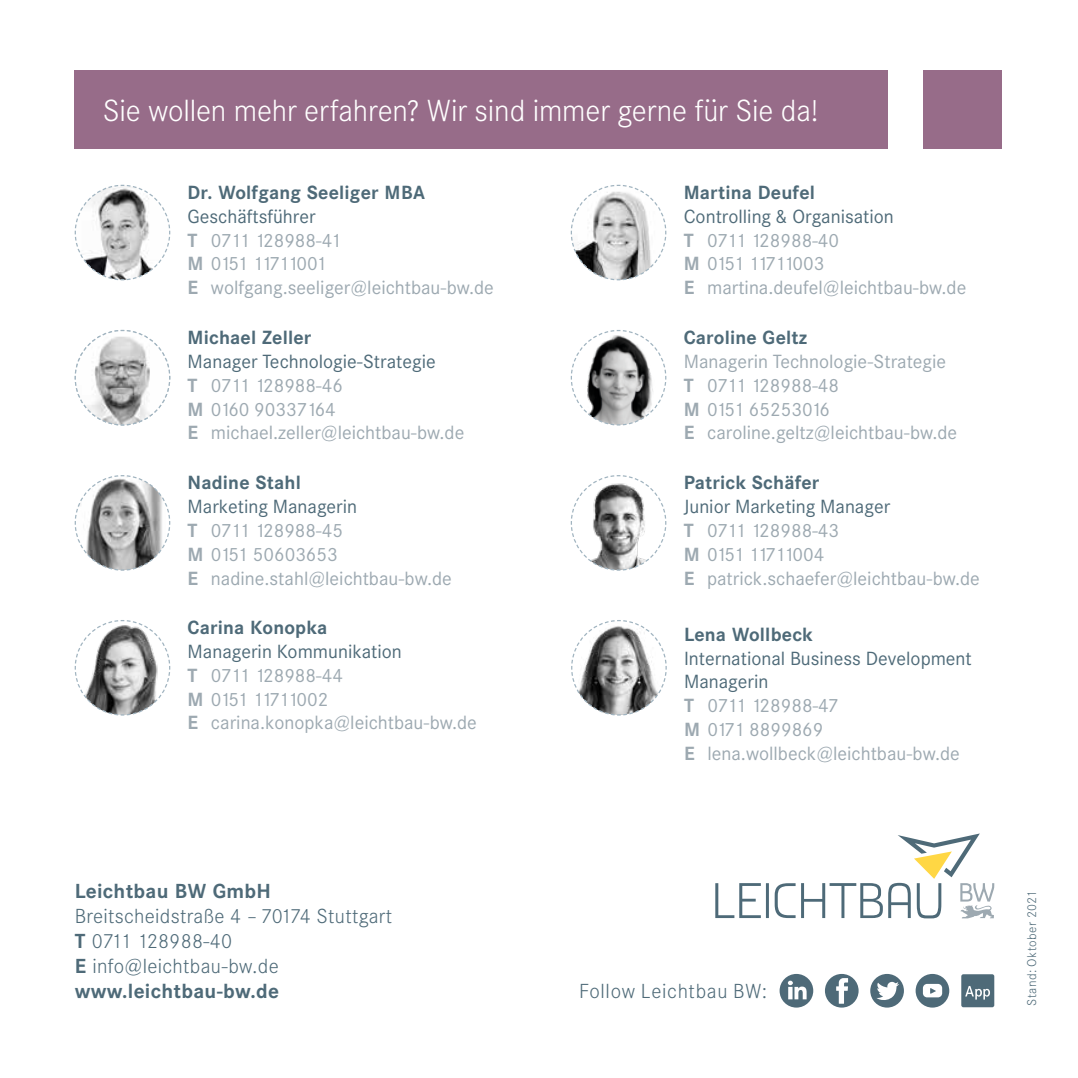
<style>
.page{position:relative;width:1078px;height:1078px;background:#fff}
.page>*{position:absolute;margin:0;border:0;box-sizing:border-box;transform-origin:0 0}
.t1{font:300 30px "Corporate SBQ";letter-spacing:-.005em;color:#fff}
.t2{font:300 20px/25px "Corporate SBQ";letter-spacing:.015em;color:#4e6a78}
.t3{font:300 20px "Corporate SBQ";letter-spacing:.035em;color:#4e6a78}
.t4{font:700 20px "Corporate SBQ";letter-spacing:.015em;color:#4e6a78}
.t5{font:18.75px/23.8px "Corporate SBQ";color:#9da9b1}
.t6{font:700 18.75px "Corporate SBQ";letter-spacing:.01em;color:#4e6a78}
.t7{font:300 12.5px "Corporate SBQ";letter-spacing:.035em;color:#4e6a78}
.s1{color:#4e6a78}
.s2{font-weight:700}
</style>
<div class="page">
<div style="left:75px;top:70px;width:812px;height:79px;background:#976c89"></div>
<div style="left:923px;top:70px;width:78px;height:79px;background:#976c89"></div>
<svg style="left:715px;top:833px;width:279px;height:85px"></svg>
<svg style="left:570px;top:184px;width:97px;height:97px"></svg>
<svg style="left:74px;top:184px;width:97px;height:97px"></svg>
<svg style="left:74px;top:475px;width:97px;height:96px"></svg>
<svg style="left:570px;top:475px;width:97px;height:96px"></svg>
<svg style="left:74px;top:620px;width:97px;height:96px"></svg>
<div style="left:824px;top:973px;width:34px;height:34px;background:#4e6a78;border-radius:50%"></div>
<svg style="left:836px;top:978px;width:11px;height:25px"></svg>
<div style="left:870px;top:973px;width:33px;height:34px;background:#4e6a78;border-radius:50%"></div>
<svg style="left:876px;top:981px;width:23px;height:19px"></svg>
<svg style="left:915px;top:973px;width:34px;height:34px"></svg>
<div style="left:917px;top:975px;width:31px;height:31px;background:#4e6a78;border-radius:50%"></div>
<svg style="left:922px;top:983px;width:19px;height:14px"></svg>
<svg style="left:779px;top:973px;width:34px;height:34px"></svg>
<svg style="left:787px;top:980px;width:19px;height:19px"></svg>
<div style="left:961px;top:974px;width:33px;height:32px;background:#4e6a78;border-radius:2px"></div>
<svg style="left:965px;top:986px;width:24px;height:13px"></svg>
<svg style="left:74px;top:329px;width:97px;height:97px"></svg>
<svg style="left:570px;top:330px;width:97px;height:96px"></svg>
<svg style="left:571px;top:620px;width:96px;height:96px"></svg>
<h1 class="t1" style="left:103px;top:93px;width:717px">Sie wollen mehr erfahren? Wir sind immer gerne für Sie da!</h1>
<p class="t6" style="left:187px;top:181px;width:239px">Dr. Wolfgang Seeliger MBA</p>
<p class="t5" style="left:187px;top:205px;width:308px"><span class="s1">Geschäftsführer<br></span><span class="s2">T</span> 0711 128988-41<br><span class="s2">M</span> 0151 11711001<br><span class="s2">E</span> wolfgang.seeliger@leichtbau-bw.de</p>
<p class="t6" style="left:187px;top:326px;width:125px">Michael Zeller</p>
<p class="t5" style="left:187px;top:350px;width:278px"><span class="s1">Manager Technologie-Strategie<br></span><span class="s2">T</span> 0711 128988-46<br><span class="s2">M</span> 0160 90337164<br><span class="s2">E</span> michael.zeller@leichtbau-bw.de</p>
<p class="t6" style="left:187px;top:471px;width:115px">Nadine Stahl</p>
<p class="t5" style="left:187px;top:495px;width:266px"><span class="s1">Marketing Managerin<br></span><span class="s2">T</span> 0711 128988-45<br><span class="s2">M</span> 0151 50603653<br><span class="s2">E</span> nadine.stahl@leichtbau-bw.de</p>
<p class="t6" style="left:187px;top:616px;width:141px">Carina Konopka</p>
<p class="t5" style="left:187px;top:639px;width:291px"><span class="s1">Managerin Kommunikation<br></span><span class="s2">T</span> 0711 128988-44<br><span class="s2">M</span> 0151 11711002<br><span class="s2">E</span> carina.konopka@leichtbau-bw.de</p>
<p class="t6" style="left:683px;top:181px;width:133px">Martina Deufel</p>
<p class="t5" style="left:683px;top:205px;width:284px"><span class="s1">Controlling &amp; Organisation<br></span><span class="s2">T</span> 0711 128988-40<br><span class="s2">M</span> 0151 11711003<br><span class="s2">E</span> martina.deufel@leichtbau-bw.de</p>
<p class="t6" style="left:683px;top:326px;width:125px">Caroline Geltz</p>
<p class="t5" style="left:683px;top:350px;width:275px">Managerin Technologie-Strategie<br><span class="s2">T</span> 0711 128988-48<br><span class="s2">M</span> 0151 65253016<br><span class="s2">E</span> caroline.geltz@leichtbau-bw.de</p>
<p class="t6" style="left:683px;top:471px;width:137px">Patrick Schäfer</p>
<p class="t5" style="left:683px;top:495px;width:297px"><span class="s1">Junior Marketing Manager<br></span><span class="s2">T</span> 0711 128988-43<br><span class="s2">M</span> 0151 11711004<br><span class="s2">E</span> patrick.schaefer@leichtbau-bw.de</p>
<p class="t6" style="left:684px;top:622px;width:130px">Lena Wollbeck</p>
<p class="t5" style="left:684px;top:646px;width:289px"><span class="s1">International Business Development<br>Managerin<br></span><span class="s2">T</span> 0711 128988-47<br><span class="s2">M</span> 0171 8899869<br><span class="s2">E</span> lena.wollbeck@leichtbau-bw.de</p>
<p class="t4" style="left:75px;top:878px;width:198px">Leichtbau BW GmbH</p>
<p class="t2" style="left:75px;top:903px;width:319px">Breitscheidstraße 4 – 70174 Stuttgart<br><span class="s2">T</span> 0711 128988-40<br><span class="s2">E</span> info@leichtbau-bw.de <span class="s2">www.leichtbau-bw.de</span></p>
<p class="t3" style="left:579px;top:979px;width:189px">Follow Leichtbau BW:</p>
<p class="t7" style="left:1024px;top:1005px;width:117px;rotate:-90deg">Stand: Oktober 2021</p>
</div>
